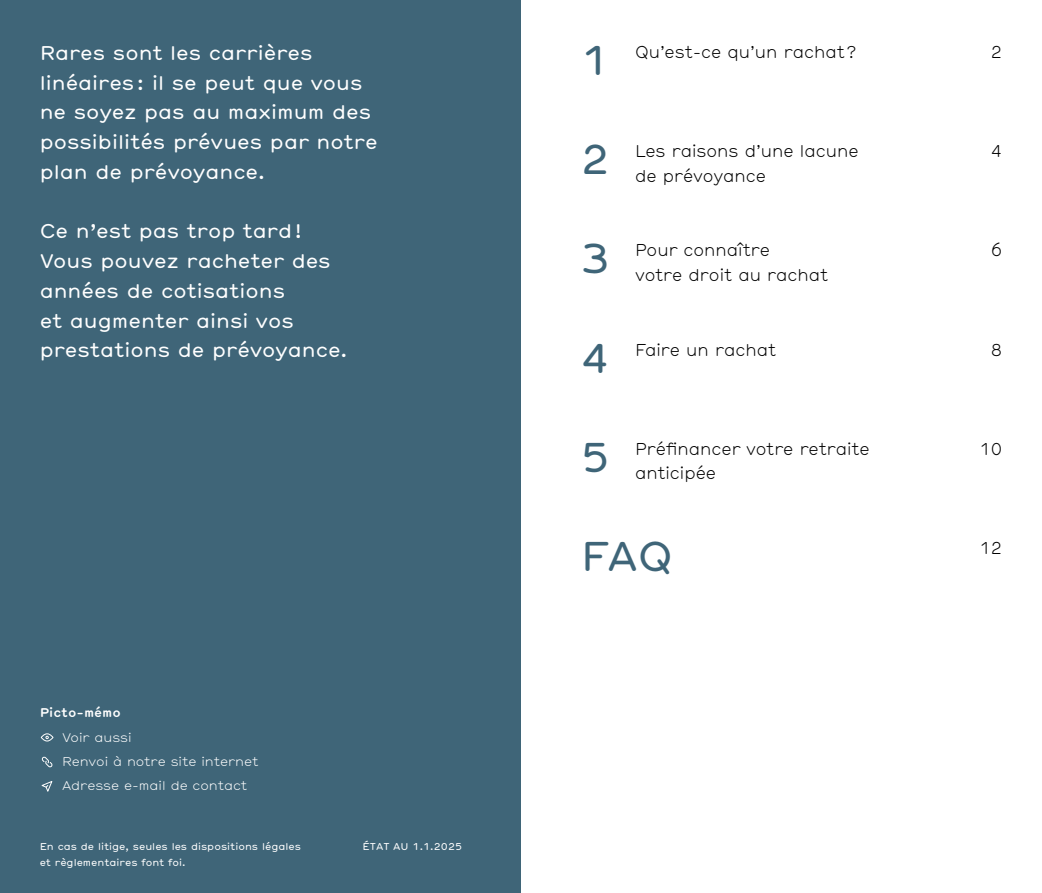
<style>
.page{position:relative;width:1042px;height:893px;background:#fff}
.page>*{position:absolute;margin:0;border:0;box-sizing:border-box;transform-origin:0 0}
.t1{font:40.25px "Hermes";color:#3f6578}
.t2{font:19.25px/29.8px "Hermes";color:#fff}
.t3{font:300 16.62px/24.5px "Hermes";color:#000;scale:.93 1}
.t4{font:300 12.25px/24.2px "Hermes";color:#fff}
.t5{font:700 12.25px "Hermes";color:#fff}
.t6{font:9.62px/15.8px "Hermes";color:#fff}
</style>
<div class="page">
<div style="left:0;top:0;width:521px;height:893px;background:#3f6578"></div>
<div style="left:41px;top:733px;width:12px;height:8px;border:1px solid #fff;border-radius:50%"></div>
<svg style="left:41px;top:756px;width:12px;height:12px"></svg>
<svg style="left:41px;top:781px;width:12px;height:11px"></svg>
<p class="t2" style="left:40px;top:37px;width:339px">Rares sont les carrières linéaires : il se peut que vous ne soyez pas au maximum des possibilités prévues par notre plan de prévoyance.</p>
<p class="t2" style="left:40px;top:215px;width:309px">Ce n’est pas trop tard !<br>Vous pouvez racheter des années de cotisations<br>et augmenter ainsi vos prestations de prévoyance.</p>
<p class="t5" style="left:40px;top:704px;width:83px">Picto‑mémo</p>
<p class="t4" style="left:62px;top:724px;width:198px">Voir aussi<br>Renvoi à notre site internet<br>Adresse e‑mail de contact</p>
<p class="t6" style="left:40px;top:838px;width:263px">En cas de litige, seules les dispositions légales et règlementaires font foi.</p>
<p class="t6" style="left:362px;top:838px;width:101px">ÉTAT AU 1.1.2025</p>
<h1 class="t1" style="left:580px;top:30px;width:31px">1</h1>
<p class="t3" style="left:635px;top:39px;width:239px">Qu’est‑ce qu’un rachat ?</p>
<p class="t3" style="left:991px;top:39px;width:14px">2</p>
<h1 class="t1" style="left:580px;top:130px;width:31px">2</h1>
<p class="t3" style="left:635px;top:138px;width:242px">Les raisons d’une lacune de prévoyance</p>
<p class="t3" style="left:991px;top:138px;width:14px">4</p>
<h1 class="t1" style="left:580px;top:229px;width:31px">3</h1>
<p class="t3" style="left:635px;top:237px;width:209px">Pour connaître<br>votre droit au rachat</p>
<p class="t3" style="left:991px;top:237px;width:14px">6</p>
<h1 class="t1" style="left:580px;top:328px;width:31px">4</h1>
<p class="t3" style="left:635px;top:336px;width:153px">Faire un rachat</p>
<p class="t3" style="left:991px;top:336px;width:14px">8</p>
<h1 class="t1" style="left:580px;top:427px;width:31px">5</h1>
<p class="t3" style="left:635px;top:436px;width:254px">Préfinancer votre retraite anticipée</p>
<p class="t3" style="left:979px;top:436px;width:26px">10</p>
<h1 class="t1" style="left:580px;top:526px;width:94px">FAQ</h1>
<p class="t3" style="left:979px;top:535px;width:26px">12</p>
</div>
